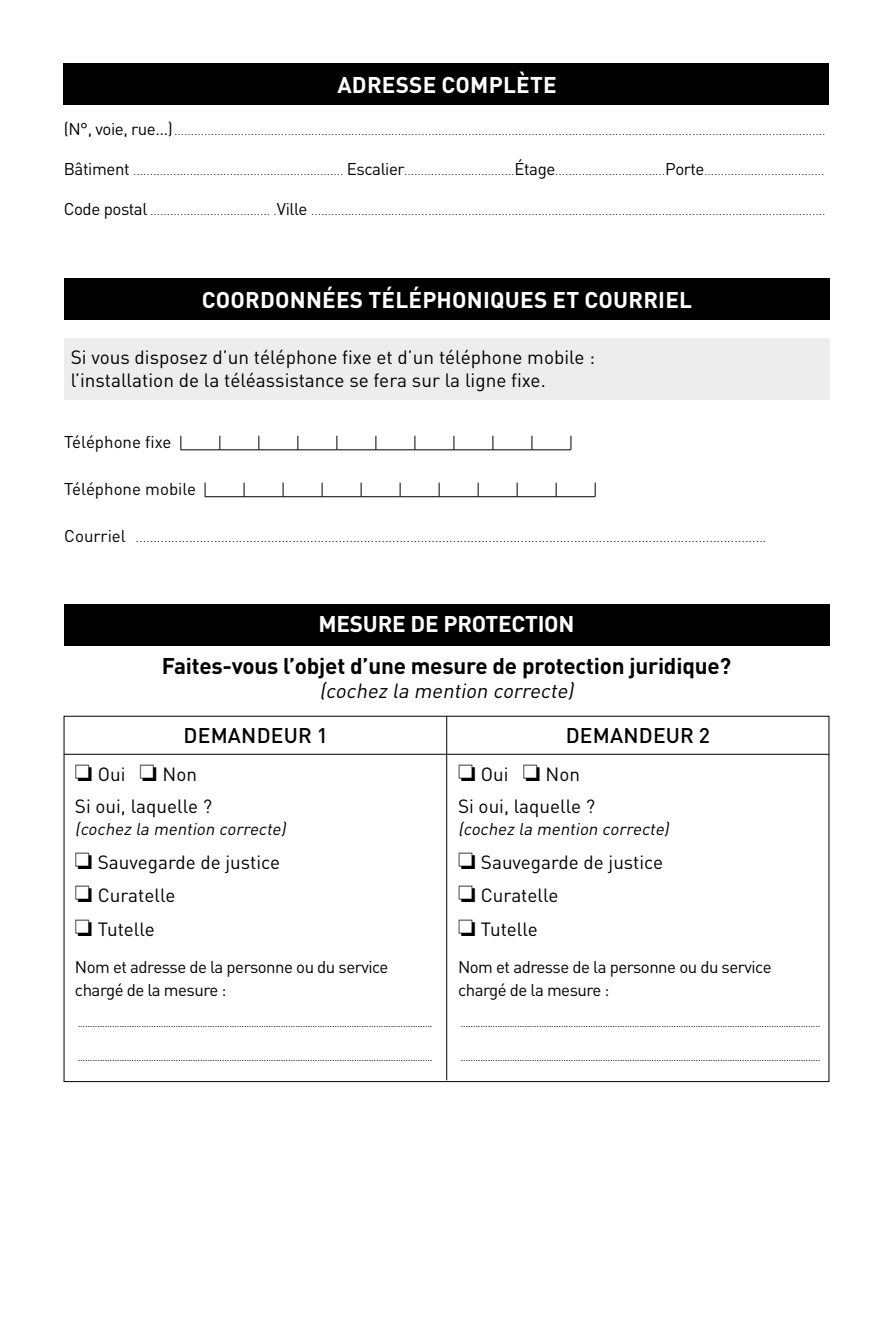
<style>
.page{position:relative;width:893px;height:1340px;background:#fff}
.page>*{position:absolute;margin:0;border:0;box-sizing:border-box;transform-origin:0 0}
.t1{font:700 22.5px "DIN Pro";letter-spacing:-.01em;color:#000}
.t2{font:700 22.5px "DIN Pro";letter-spacing:.01em;color:#fff}
.t3{font:700 22.5px "DIN Pro";letter-spacing:-.01em;color:#fff}
.t4{font:500 20.93px "DIN Pro";letter-spacing:.01em;color:#000}
.t5{font:italic 20.25px "DIN Pro";color:#000}
.t6{font:18.9px/31.1px "DIN Pro";color:#000}
.t7{font:16.88px/23.2px "DIN Pro";letter-spacing:-.03em;color:#000}
.t8{font:italic 16.88px "DIN Pro";color:#000}
.t9{font:16.88px "DIN Pro";color:#000}
.t10{font:300 13.5px "DIN Pro";color:#000}
.t11{font:300 12.6px "DIN Pro";color:#000}
.s1{font-weight:400;font-size:16.88px}
</style>
<div class="page">
<div style="left:64px;top:604px;width:765px;height:41px;background:#000"></div>
<hr style="left:446px;top:716px;width:1px;height:364px;background:#000">
<hr style="left:64px;top:754px;width:765px;height:1px;background:#000">
<div style="left:64px;top:338px;width:766px;height:61px;background:#ededed"></div>
<svg style="left:219px;top:436px;width:1px;height:13px"></svg>
<svg style="left:258px;top:436px;width:1px;height:13px"></svg>
<svg style="left:297px;top:436px;width:1px;height:13px"></svg>
<svg style="left:336px;top:436px;width:1px;height:13px"></svg>
<svg style="left:375px;top:436px;width:1px;height:13px"></svg>
<svg style="left:414px;top:436px;width:1px;height:13px"></svg>
<svg style="left:453px;top:436px;width:1px;height:13px"></svg>
<svg style="left:492px;top:436px;width:1px;height:13px"></svg>
<svg style="left:532px;top:436px;width:1px;height:13px"></svg>
<svg style="left:571px;top:436px;width:1px;height:13px"></svg>
<svg style="left:180px;top:436px;width:1px;height:13px"></svg>
<hr style="left:180px;top:449px;width:391px;height:1px;background:#000">
<svg style="left:244px;top:482px;width:1px;height:14px"></svg>
<svg style="left:283px;top:482px;width:1px;height:14px"></svg>
<svg style="left:322px;top:482px;width:1px;height:14px"></svg>
<svg style="left:361px;top:482px;width:1px;height:14px"></svg>
<svg style="left:400px;top:482px;width:1px;height:14px"></svg>
<svg style="left:439px;top:482px;width:1px;height:14px"></svg>
<svg style="left:478px;top:482px;width:1px;height:14px"></svg>
<svg style="left:517px;top:482px;width:1px;height:14px"></svg>
<svg style="left:556px;top:482px;width:1px;height:14px"></svg>
<svg style="left:595px;top:482px;width:1px;height:14px"></svg>
<svg style="left:205px;top:482px;width:1px;height:14px"></svg>
<hr style="left:205px;top:496px;width:390px;height:1px;background:#000">
<div style="left:64px;top:64px;width:765px;height:41px;background:#000"></div>
<div style="left:64px;top:278px;width:766px;height:41px;background:#000"></div>
<h1 class="t2" style="left:337px;top:66px;width:221px">ADRESSE COMPLÈTE</h1>
<p class="t11" style="left:64px;top:121px;width:763px"><span class="s1">(N°, voie, rue…)</span>...................................................................................................................................................................................................</p>
<p class="t11" style="left:64px;top:161px;width:762px"><span class="s1">Bâtiment</span> ............................................................... <span class="s1">Escalier</span>.................................<span class="s1">Étage</span>.................................<span class="s1">Porte</span>....................................</p>
<p class="t11" style="left:64px;top:201px;width:763px"><span class="s1">Code postal</span> .................................... .<span class="s1">Ville</span> ..........................................................................................................................................................</p>
<h1 class="t2" style="left:202px;top:281px;width:492px">COORDONNÉES TÉLÉPHONIQUES ET COURRIEL</h1>
<h3 class="t6" style="left:71px;top:344px;width:526px;line-height:22.7px">Si vous disposez d’un téléphone fixe et d’un téléphone mobile : l’installation de la téléassistance se fera sur la ligne fixe.</h3>
<h3 class="t9" style="left:64px;top:428px;width:109px">Téléphone fixe</h3>
<h3 class="t9" style="left:64px;top:475px;width:133px">Téléphone mobile</h3>
<p class="t10" style="left:64px;top:526px;width:704px"><span class="s1">Courriel</span> .................................................................................................................................................................................</p>
<h1 class="t3" style="left:318px;top:605px;width:258px">MESURE DE PROTECTION</h1>
<h1 class="t1" style="left:162px;top:647px;width:571px">Faites-vous l’objet d’une mesure de protection juridique?</h1>
<h3 class="t5" style="left:319px;top:675px;width:261px">(cochez la mention correcte)</h3>
<h2 class="t4" style="left:184px;top:718px;width:146px">DEMANDEUR 1</h2>
<h2 class="t4" style="left:566px;top:718px;width:146px">DEMANDEUR 2</h2>
<h3 class="t6" style="left:458px;top:757px;width:139px">□ Oui □ Non<br>Si oui, laquelle ?</h3>
<h3 class="t8" style="left:458px;top:815px;width:216px">(cochez la mention correcte)</h3>
<h3 class="t6" style="left:458px;top:844px;width:207px">□ Sauvegarde de justice</h3>
<h3 class="t6" style="left:458px;top:878px;width:102px">□ Curatelle</h3>
<h3 class="t6" style="left:458px;top:911px;width:81px">□ Tutelle</h3>
<h3 class="t7" style="left:458px;top:953px;width:315px">Nom et adresse de la personne ou du service chargé de la mesure :</h3>
<p class="t11" style="left:460px;top:1013px;width:362px">...................................................................................................................................................</p>
<p class="t11" style="left:460px;top:1046px;width:362px">...................................................................................................................................................</p>
<h3 class="t6" style="left:75px;top:757px;width:139px">□ Oui □ Non<br>Si oui, laquelle ?</h3>
<h3 class="t8" style="left:75px;top:815px;width:216px">(cochez la mention correcte)</h3>
<h3 class="t6" style="left:75px;top:844px;width:207px">□ Sauvegarde de justice</h3>
<h3 class="t6" style="left:75px;top:878px;width:102px">□ Curatelle</h3>
<h3 class="t6" style="left:75px;top:911px;width:81px">□ Tutelle</h3>
<h3 class="t7" style="left:75px;top:953px;width:315px">Nom et adresse de la personne ou du service chargé de la mesure :</h3>
<p class="t11" style="left:77px;top:1013px;width:357px">.................................................................................................................................................</p>
<p class="t11" style="left:77px;top:1046px;width:357px">.................................................................................................................................................</p>
</div>
